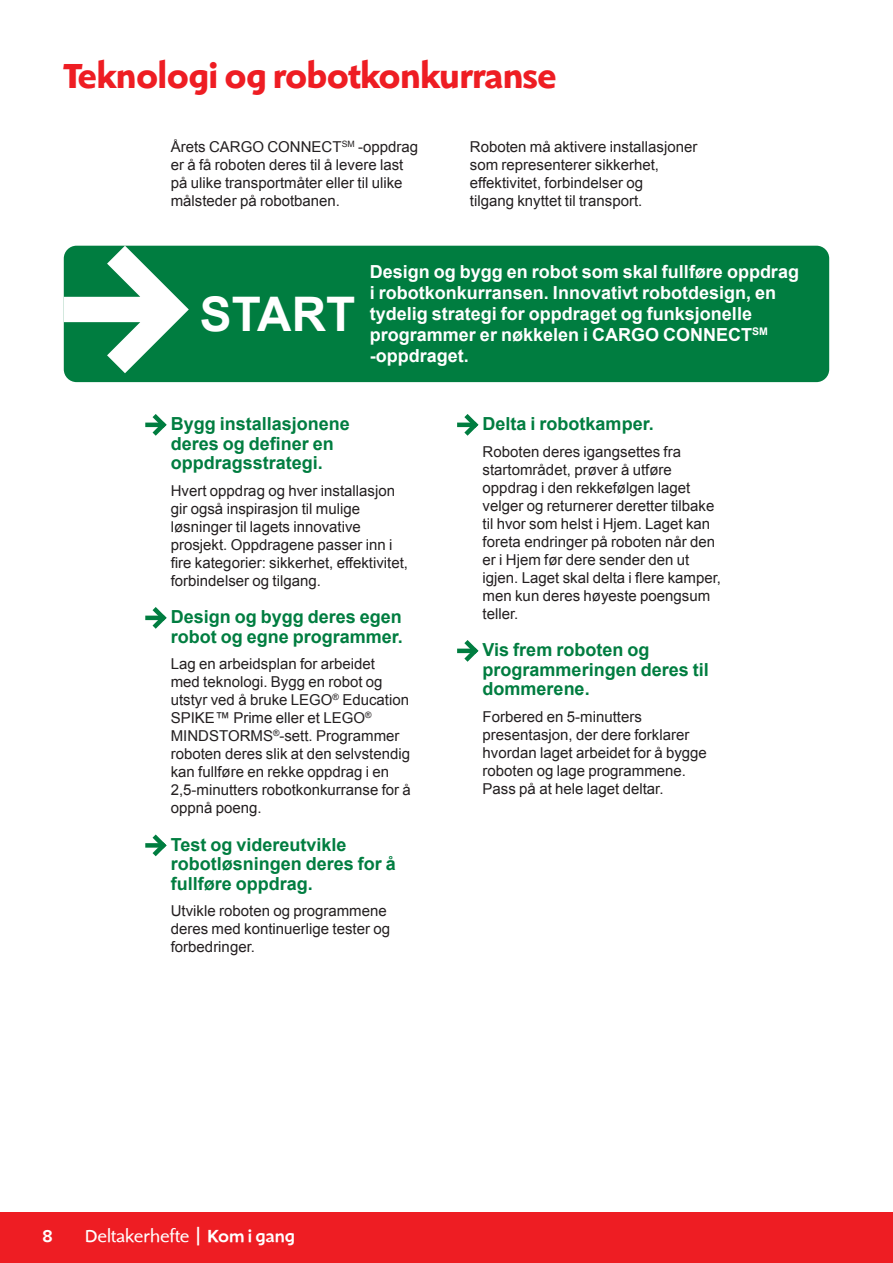
<style>
.page{position:relative;width:893px;height:1263px;background:#fff}
.page>*{position:absolute;margin:0;border:0;box-sizing:border-box;transform-origin:0 0}
.t1{font:700 47.7px "Arial";color:#fff}
.t2{font:700 36px "Shinn RR";color:#ee1d23}
.t3{font:700 18px/19.5px "Arial";color:#007d40}
.t4{font:700 18px/21px "Arial";color:#fff}
.t5{font:18px "Shinn RR";color:#fff}
.t6{font:500 18px "Shinn RR";color:#fff}
.t7{font:15px/18px "Arial";color:#231f20}
.s1{font-size:27px}
.s2{font-weight:500}
</style>
<div class="page">
<div style="left:0;top:1212px;width:893px;height:51px;background:#ee1d23"></div>
<div style="left:64px;top:246px;width:765px;height:136px;background:#007d40;border-radius:13px"></div>
<svg style="left:64px;top:246px;width:125px;height:127px"></svg>
<svg style="left:145px;top:423px;width:3px;height:4px"></svg>
<svg style="left:148px;top:414px;width:19px;height:22px"></svg>
<svg style="left:145px;top:616px;width:3px;height:4px"></svg>
<svg style="left:148px;top:607px;width:19px;height:22px"></svg>
<div style="left:145px;top:843px;width:17px;height:5px;background:#007d40"></div>
<svg style="left:148px;top:834px;width:19px;height:23px"></svg>
<svg style="left:457px;top:423px;width:3px;height:4px"></svg>
<svg style="left:460px;top:414px;width:19px;height:22px"></svg>
<svg style="left:457px;top:649px;width:3px;height:4px"></svg>
<svg style="left:460px;top:640px;width:19px;height:22px"></svg>
<h2 class="t2" style="left:64px;top:54px;width:494px">Teknologi og robotkonkurranse</h2>
<p class="t7" style="left:171px;top:138px;width:249px">Årets CARGO CONNECT<sup>SM</sup> -oppdrag er å få roboten deres til å levere last på ulike transportmåter eller til ulike målsteder på robotbanen.</p>
<p class="t7" style="left:470px;top:138px;width:229px">Roboten må aktivere installasjoner som representerer sikkerhet, effektivitet, forbindelser og<br>tilgang knyttet til transport.</p>
<h1 class="t1" style="left:200px;top:283px;width:157px">START</h1>
<p class="t4" style="left:370px;top:262px;width:431px">Design og bygg en robot som skal fullføre oppdrag i robotkonkurransen. Innovativt robotdesign, en tydelig strategi for oppdraget og funksjonelle programmer er nøkkelen i CARGO CONNECT<sup>SM </sup>-oppdraget.</p>
<p class="t3" style="left:171px;top:415px;width:181px">Bygg installasjonene deres og definer en oppdragsstrategi.</p>
<p class="t7" style="left:171px;top:482px;width:239px">Hvert oppdrag og hver installasjon gir også inspirasjon til mulige løsninger til lagets innovative prosjekt. Oppdragene passer inn i fire kategorier: sikkerhet, effektivitet, forbindelser og tilgang.</p>
<p class="t3" style="left:171px;top:608px;width:234px">Design og bygg deres egen robot og egne programmer.</p>
<p class="t7" style="left:171px;top:655px;width:242px">Lag en arbeidsplan for arbeidet<br>med teknologi. Bygg en robot og utstyr ved å bruke LEGO<sup>®</sup> Education<br>SPIKE™ Prime eller et LEGO<sup>®<br></sup>MINDSTORMS<sup>®</sup>-sett. Programmer roboten deres slik at den selvstendig kan fullføre en rekke oppdrag i en<br>2,5-minutters robotkonkurranse for å oppnå poeng.</p>
<p class="t3" style="left:171px;top:835px;width:227px">Test og videreutvikle robotløsningen deres for å fullføre oppdrag.</p>
<p class="t7" style="left:171px;top:902px;width:221px">Utvikle roboten og programmene deres med kontinuerlige tester og forbedringer.</p>
<p class="t3" style="left:483px;top:415px;width:173px">Delta i robotkamper.</p>
<p class="t7" style="left:483px;top:443px;width:240px">Roboten deres igangsettes fra startområdet, prøver å utføre oppdrag i den rekkefølgen laget velger og returnerer deretter tilbake til hvor som helst i Hjem. Laget kan foreta endringer på roboten når den er i Hjem før dere sender den ut igjen. Laget skal delta i flere kamper, men kun deres høyeste poengsum teller.</p>
<p class="t3" style="left:483px;top:641px;width:228px">Vis frem roboten og programmeringen deres til dommerene.</p>
<p class="t7" style="left:483px;top:708px;width:226px">Forbered en 5-minutters presentasjon, der dere forklarer hvordan laget arbeidet for å bygge roboten og lage programmene.<br>Pass på at hele laget deltar.</p>
<p class="t6" style="left:43px;top:1225px;width:12px">8</p>
<p class="t5" style="left:85px;top:1225px;width:212px">Deltakerhefte <span class="s1">I</span> <span class="s2">Kom i gang</span></p>
</div>
